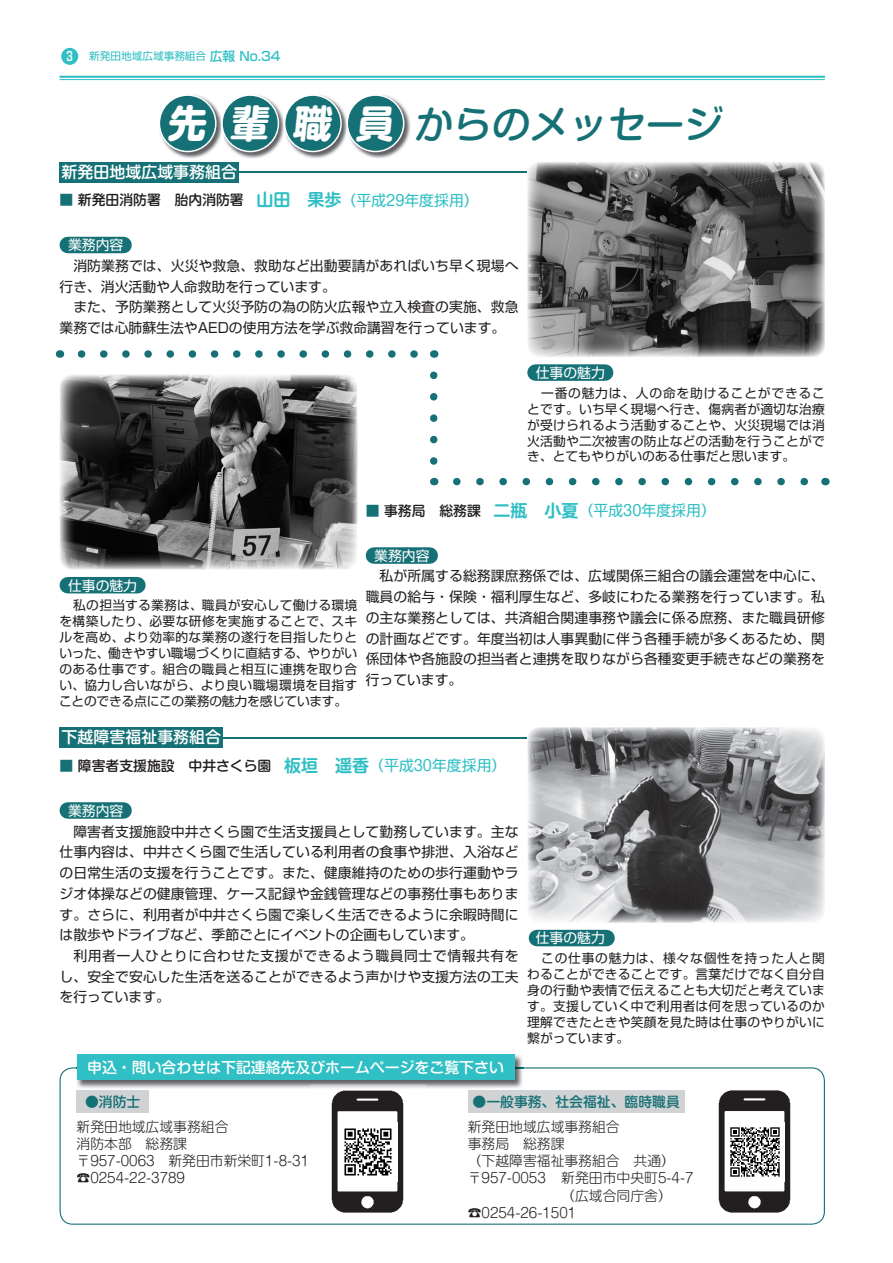
<style>
.page{position:relative;width:893px;height:1263px;background:#fff}
.page>*{position:absolute;margin:0;border:0;box-sizing:border-box;transform-origin:0 0}
.t1{font:500 38.25px "Shin M Go Pro";color:#167176}
.t2{font:700 38.25px "Shin M Go Pro";color:#fff}
.t3{font:700 16.95px "Shin M Go Pro De";color:#30bfc4}
.t4{font:500 15.9px "Shin M Go Pro";color:#fff}
.t5{font:14.85px "Shin M Go Pro";color:#30bfc4}
.t6{font:500 14.85px "Shin M Go Pro";color:#fff}
.t7{font:13.8px/20.7px "Shin Go Pro";letter-spacing:.005em;color:#231f20;text-align:justify}
.t8{font:300 13.8px/17.2px "Shin M Go Pro";color:#231f20}
.t9{font:500 13.8px "Shin M Go Pro";color:#231f20}
.t10{font:13.8px "Shin Go Pro";color:#fff}
.t11{font:500 13.8px "Shin M Go Pro";color:#167176}
.t12{font:12.75px/15.9px "Shin Go Pro";letter-spacing:.015em;color:#231f20;text-align:justify}
.t13{font:500 12.75px "Shin Go Pro";color:#30bfc4}
.t14{font:500 12.75px "Shin Go Pro";color:#fff}
.t15{font:10.65px "Shin Go Pro";color:#30bfc4}
.s1{font-weight:700;color:#fff}
.s2{color:#167176}
</style>
<div class="page">
<div style="left:61px;top:48px;width:17px;height:17px;background:#30bfc4;border-radius:50%"></div>
<hr style="left:60px;top:76px;width:765px;height:2px;background:#30bfc4">
<hr style="left:60px;top:79px;width:765px;height:1px;background:#30bfc4">
<svg style="left:60px;top:1067px;width:765px;height:158px"></svg>
<img style="left:76px;top:1054px;width:447px;height:35px">
<div style="left:77px;top:1054px;width:437px;height:26px;background:#30bfc4"></div>
<div style="left:537px;top:930px;width:70px;height:16px;background:#167176"></div>
<img style="left:60px;top:374px;width:297px;height:196px">
<hr style="left:60px;top:171px;width:467px;height:2px;background:#167176">
<img style="left:160px;top:94px;width:61px;height:64px">
<div style="left:159px;top:95px;width:57px;height:57px;background:#167176;border-radius:50%"></div>
<div style="left:159px;top:94px;width:58px;height:58px;border:2px solid #fff;border-radius:50%"></div>
<img style="left:224px;top:94px;width:60px;height:64px">
<div style="left:222px;top:95px;width:56px;height:57px;background:#167176;border-radius:50%"></div>
<div style="left:221px;top:94px;width:58px;height:58px;border:2px solid #fff;border-radius:50%"></div>
<img style="left:286px;top:94px;width:60px;height:64px">
<div style="left:285px;top:95px;width:56px;height:57px;background:#167176;border-radius:50%"></div>
<div style="left:284px;top:94px;width:58px;height:58px;border:2px solid #fff;border-radius:50%"></div>
<img style="left:349px;top:94px;width:62px;height:64px">
<img style="left:346px;top:121px;width:1px;height:13px">
<div style="left:347px;top:95px;width:57px;height:57px;background:#167176;border-radius:50%"></div>
<div style="left:347px;top:94px;width:57px;height:58px;border:2px solid #fff;border-radius:50%"></div>
<div style="left:60px;top:162px;width:179px;height:20px;background:#167176"></div>
<div style="left:68px;top:237px;width:56px;height:16px;background:#167176"></div>
<img style="left:527px;top:162px;width:298px;height:195px">
<div style="left:535px;top:364px;width:70px;height:17px;background:#167176"></div>
<hr style="left:60px;top:737px;width:467px;height:1px;background:#167176">
<div style="left:68px;top:802px;width:56px;height:17px;background:#167176"></div>
<img style="left:527px;top:727px;width:298px;height:196px">
<div style="left:374px;top:547px;width:56px;height:17px;background:#167176"></div>
<svg style="left:82px;top:350px;width:336px;height:8px"></svg>
<svg style="left:430px;top:375px;width:7px;height:90px"></svg>
<svg style="left:457px;top:478px;width:351px;height:7px"></svg>
<img style="left:697px;top:1084px;width:115px;height:135px">
<img style="left:725px;top:1122px;width:59px;height:59px">
<img style="left:310px;top:1084px;width:115px;height:135px">
<img style="left:338px;top:1122px;width:59px;height:59px">
<div style="left:60px;top:727px;width:163px;height:20px;background:#167176"></div>
<div style="left:68px;top:577px;width:69px;height:16px;background:#167176"></div>
<div style="left:77px;top:1091px;width:72px;height:22px;background:#d1d2d4"></div>
<div style="left:468px;top:1091px;width:217px;height:22px;background:#d1d2d4"></div>
<p class="t14" style="left:67px;top:46px;width:8px">3</p>
<p class="t13" style="left:210px;top:46px;width:72px">広報 No.34</p>
<p class="t15" style="left:89px;top:48px;width:118px">新発田地域広域事務組合</p>
<h1 class="t2" style="left:167px;top:92px;width:46px">先</h1>
<p class="t4" style="left:62px;top:159px;width:177px">新発田地域広域事務組合</p>
<h1 class="t2" style="left:230px;top:92px;width:46px">輩</h1>
<h1 class="t2" style="left:292px;top:92px;width:46px">職</h1>
<h1 class="t1" style="left:355px;top:93px;width:373px"><span class="s1">員</span>からのメッセージ</h1>
<p class="t9" style="left:60px;top:189px;width:186px"><span class="s2">■</span> 新発田消防署　胎内消防署</p>
<p class="t3" style="left:257px;top:186px;width:87px">山田　果歩</p>
<p class="t5" style="left:342px;top:188px;width:139px">（平成29年度採用(</p>
<p class="t10" style="left:68px;top:234px;width:57px">業務内容</p>
<p class="t7" style="left:60px;top:254px;width:461px;text-indent:14px">消防業務では、火災や救急、救助など出動要請があればいち早く現場へ行き、消火活動や人命救助を行っています。</p>
<p class="t7" style="left:60px;top:295px;width:461px;text-indent:14px">また、予防業務として火災予防の為の防火広報や立入検査の実施、救急業務では心肺蘇生法やAEDの使用方法を学ぶ救命講習を行っています。</p>
<p class="t10" style="left:536px;top:361px;width:71px">仕事の魅力</p>
<p class="t12" style="left:527px;top:383px;width:299px;text-indent:14px">一番の魅力は、人の命を助けることができることです。いち早く現場へ行き、傷病者が適切な治療が受けられるよう活動することや、火災現場では消火活動や二次被害の防止などの活動を行うことができ、とてもやりがいのある仕事だと思います。</p>
<p class="t9" style="left:366px;top:499px;width:117px"><span class="s2">■</span> 事務局　総務課</p>
<p class="t3" style="left:494px;top:496px;width:87px">二瓶　小夏</p>
<p class="t5" style="left:579px;top:498px;width:139px">（平成30年度採用(</p>
<p class="t10" style="left:68px;top:574px;width:71px">仕事の魅力</p>
<p class="t12" style="left:59px;top:596px;width:300px;text-indent:14px">私の担当する業務は、職員が安心して働ける環境を構築したり、必要な研修を実施することで、スキルを高め、より効率的な業務の遂行を目指したりといった、働きやすい職場づくりに直結する、やりがいのある仕事です。組合の職員と相互に連携を取り合い、協力し合いながら、より良い職場環境を目指すことのできる点にこの業務の魅力を感じています。</p>
<p class="t4" style="left:62px;top:724px;width:161px">下越障害福祉事務組合</p>
<p class="t10" style="left:374px;top:544px;width:57px">業務内容</p>
<p class="t7" style="left:366px;top:564px;width:461px;text-indent:14px">私が所属する総務課庶務係では、広域関係三組合の議会運営を中心に、職員の給与・保険・福利厚生など、多岐にわたる業務を行っています。私の主な業務としては、共済組合関連事務や議会に係る庶務、また職員研修の計画などです。年度当初は人事異動に伴う各種手続が多くあるため、関係団体や各施設の担当者と連携を取りながら各種変更手続きなどの業務を行っています。</p>
<p class="t9" style="left:60px;top:754px;width:213px"><span class="s2">■</span> 障害者支援施設　中井さくら園</p>
<p class="t3" style="left:284px;top:752px;width:87px">板垣　遥香</p>
<p class="t5" style="left:369px;top:753px;width:139px">（平成30年度採用(</p>
<p class="t10" style="left:68px;top:799px;width:57px">業務内容</p>
<p class="t7" style="left:60px;top:819px;width:461px;text-indent:14px">障害者支援施設中井さくら園で生活支援員として勤務しています。主な仕事内容は、中井さくら園で生活している利用者の食事や排泄、入浴などの日常生活の支援を行うことです。また、健康維持のための歩行運動やラジオ体操などの健康管理、ケース記録や金銭管理などの事務仕事もあります。さらに、利用者が中井さくら園で楽しく生活できるように余暇時間には散歩やドライブなど、季節ごとにイベントの企画もしています。</p>
<p class="t7" style="left:60px;top:944px;width:461px;text-indent:14px">利用者一人ひとりに合わせた支援ができるよう職員同士で情報共有をし、安全で安心した生活を送ることができるよう声かけや支援方法の工夫を行っています。</p>
<p class="t6" style="left:87px;top:1055px;width:418px">申込・問い合わせは下記連絡先及びホームページをご覧下さい</p>
<p class="t10" style="left:536px;top:927px;width:71px">仕事の魅力</p>
<p class="t12" style="left:527px;top:949px;width:299px;text-indent:14px">この仕事の魅力は、様々な個性を持った人と関わることができることです。言葉だけでなく自分自身の行動や表情で伝えることも大切だと考えています。支援していく中で利用者は何を思っているのか理解できたときや笑顔を見た時は仕事のやりがいに繋がっています。</p>
<p class="t11" style="left:472px;top:1091px;width:209px">●一般事務、社会福祉、臨時職員</p>
<p class="t11" style="left:85px;top:1091px;width:57px">●消防士</p>
<p class="t8" style="left:77px;top:1116px;width:234px">新発田地域広域事務組合<br>消防本部　総務課<br>〒957-0063　新発田市新栄町1-8-31 ☎0254-22-3789</p>
<p class="t8" style="left:468px;top:1116px;width:154px">新発田地域広域事務組合</p>
<p class="t8" style="left:468px;top:1133px;width:98px">事務局　総務課</p>
<p class="t8" style="left:468px;top:1151px;width:209px">（下越障害福祉事務組合　共通(</p>
<p class="t8" style="left:561px;top:1168px;width:134px">新発田市中央町5-4-7</p>
<p class="t8" style="left:468px;top:1168px;width:80px">〒957-0053</p>
<p class="t8" style="left:468px;top:1185px;width:206px;text-indent:94px">（広域合同庁舎( ☎0254-26-1501</p>
</div>
